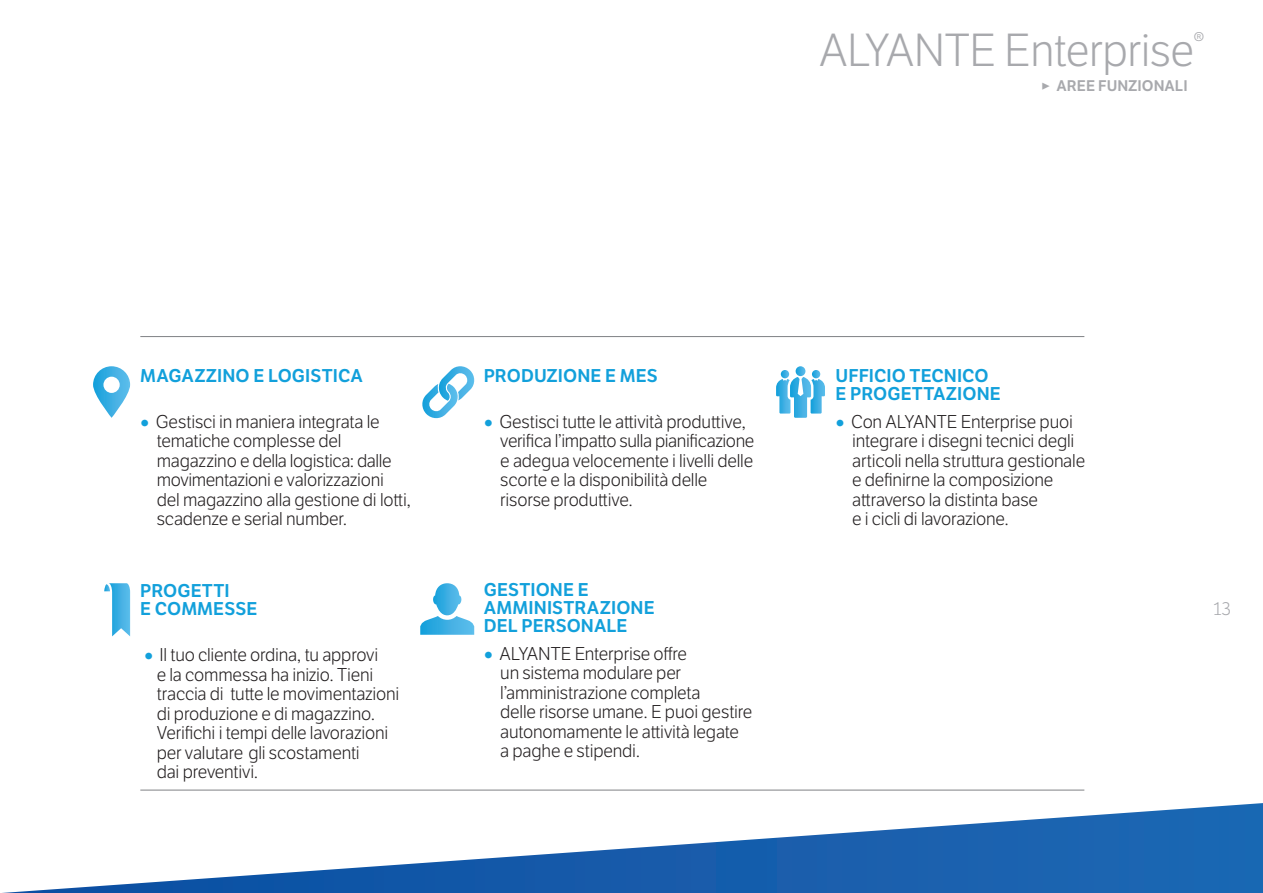
<style>
.page{position:relative;width:1263px;height:893px;background:#fff}
.page>*{position:absolute;margin:0;border:0;box-sizing:border-box;transform-origin:0 0}
.t1{font:300 45px "LFT Etica";letter-spacing:-.01em;color:#a8a9ad}
.t2{font:300 18px/19.5px "LFT Etica";letter-spacing:-.01em;color:#231f20}
.t3{font:600 18px/18px "LFT Etica";letter-spacing:.005em;color:#12a0db}
.t4{font:300 18px "LFT Etica";color:#a8a9ad}
.t5{font:600 15px "LFT Etica";color:#a8a9ad}
.s1{font-weight:300}
.s2{font-family:"Ocean Sans Std";font-weight:700;font-size:24px;color:#12a0db}
</style>
<div class="page">
<svg style="left:776px;top:366px;width:49px;height:52px"></svg>
<svg style="left:93px;top:366px;width:37px;height:52px"></svg>
<svg style="left:420px;top:583px;width:54px;height:52px"></svg>
<svg style="left:422px;top:366px;width:53px;height:53px"></svg>
<svg style="left:104px;top:583px;width:26px;height:53px"></svg>
<hr style="left:140px;top:790px;width:944px;height:1px;background:#808285">
<hr style="left:140px;top:336px;width:944px;height:1px;background:#808285">
<svg style="left:2px;top:803px;width:1261px;height:90px"></svg>
<h1 class="t1" style="left:819px;top:24px;width:387px">ALYANTE Enterprise<sup>®</sup></h1>
<p class="t5" style="left:1041px;top:77px;width:148px"><span class="s1">b</span> AREE FUNZIONALI</p>
<p class="t3" style="left:140px;top:366px;width:224px">MAGAZZINO E LOGISTICA</p>
<p class="t2" style="left:157px;top:412px;width:256px;text-indent:-16px"><span class="s2">•</span> Gestisci in maniera integrata le tematiche complesse del magazzino e della logistica: dalle movimentazioni e valorizzazioni del magazzino alla gestione di lotti, scadenze e serial number.</p>
<p class="t3" style="left:140px;top:582px;width:119px">PROGETTI<br>E COMMESSE</p>
<p class="t2" style="left:157px;top:646px;width:244px;text-indent:-13px"><span class="s2">•</span> Il tuo cliente ordina, tu approvi<br>e la commessa ha inizio. Tieni traccia di tutte le movimentazioni di produzione e di magazzino.<br>Verifichi i tempi delle lavorazioni per valutare gli scostamenti<br>dai preventivi.</p>
<p class="t3" style="left:484px;top:366px;width:176px">PRODUZIONE E MES</p>
<p class="t2" style="left:500px;top:412px;width:256px;text-indent:-16px"><span class="s2">•</span> Gestisci tutte le attività produttive, verifica l’impatto sulla pianificazione e adegua velocemente i livelli delle scorte e la disponibilità delle risorse produttive.</p>
<p class="t3" style="left:484px;top:580px;width:172px">GESTIONE E<br>AMMINISTRAZIONE<br>DEL PERSONALE</p>
<p class="t2" style="left:500px;top:644px;width:254px;text-indent:-16px"><span class="s2">•</span> ALYANTE Enterprise offre<br>un sistema modulare per l’amministrazione completa<br>delle risorse umane. E puoi gestire autonomamente le attività legate a paghe e stipendi.</p>
<p class="t3" style="left:836px;top:366px;width:167px">UFFICIO TECNICO<br>E PROGETTAZIONE</p>
<p class="t2" style="left:852px;top:412px;width:234px;text-indent:-16px"><span class="s2">•</span> Con ALYANTE Enterprise puoi integrare i disegni tecnici degli articoli nella struttura gestionale e definirne la composizione attraverso la distinta base<br>e i cicli di lavorazione.</p>
<p class="t4" style="left:1213px;top:599px;width:19px">13</p>
</div>
